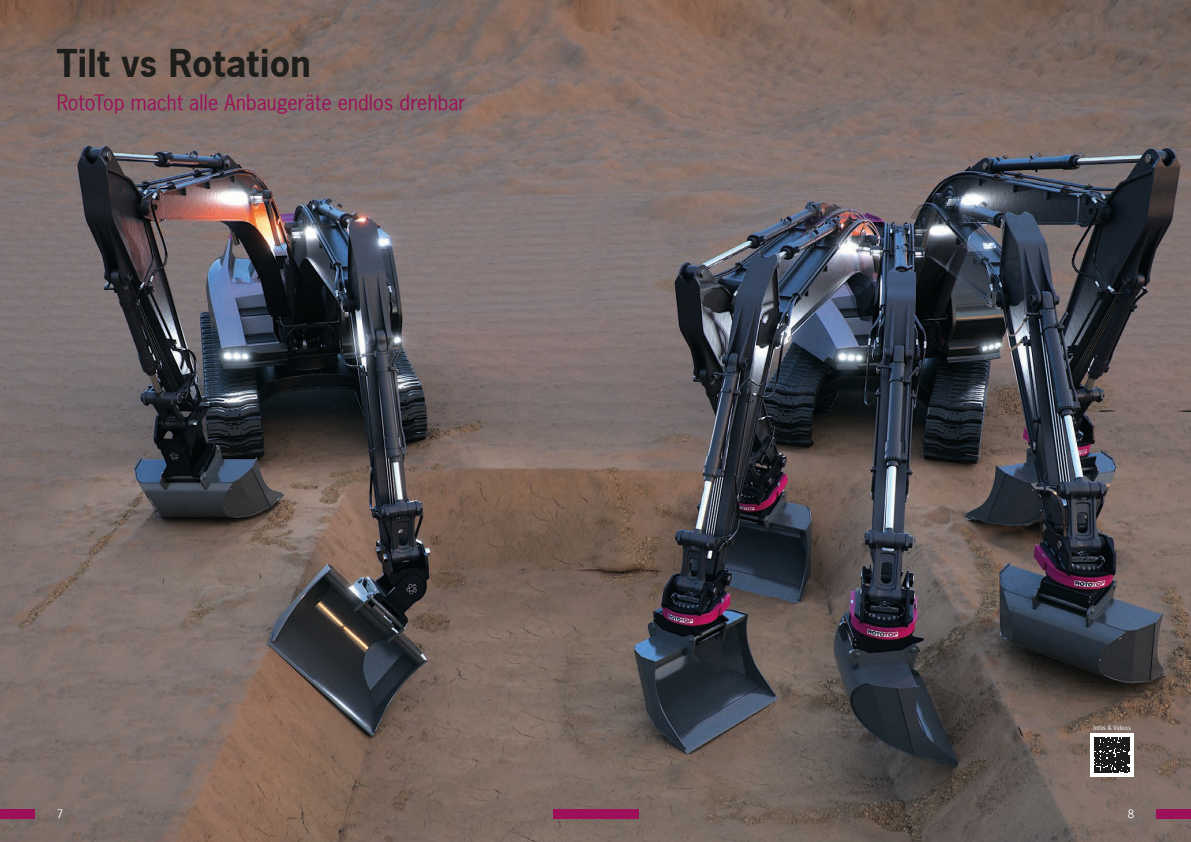
<style>
.page{position:relative;width:1191px;height:842px;background:#fff}
.page>*{position:absolute;margin:0;border:0;box-sizing:border-box;transform-origin:0 0}
.t1{font:700 36px "News Gothic";letter-spacing:.01em;color:#1d1d1b}
.t2{font:20px "News Gothic";letter-spacing:.005em;color:#9d0f58}
.t3{font:11px "News Gothic";color:#fff}
.t4{font:6px "News Gothic";letter-spacing:.03em;color:#fff}
</style>
<div class="page">
<img style="left:0;top:0;width:1191px;height:842px">
<div style="left:1090px;top:733px;width:44px;height:44px;background:#fff"></div>
<svg style="left:1094px;top:737px;width:36px;height:35px"></svg>
<div style="left:553px;top:809px;width:85px;height:10px;background:#9d0f58"></div>
<div style="left:1157px;top:809px;width:34px;height:10px;background:#9d0f58"></div>
<div style="left:0;top:809px;width:35px;height:10px;background:#9d0f58"></div>
<h1 class="t1" style="left:57px;top:40px;width:256px">Tilt vs Rotation</h1>
<p class="t2" style="left:57px;top:89px;width:410px">RotoTop macht alle Anbaugeräte endlos drehbar</p>
<p class="t4" style="left:1093px;top:724px;width:39px">Infos &amp; Videos</p>
<p class="t3" style="left:57px;top:807px;width:8px">7</p>
<p class="t3" style="left:1128px;top:807px;width:8px">8</p>
</div>
